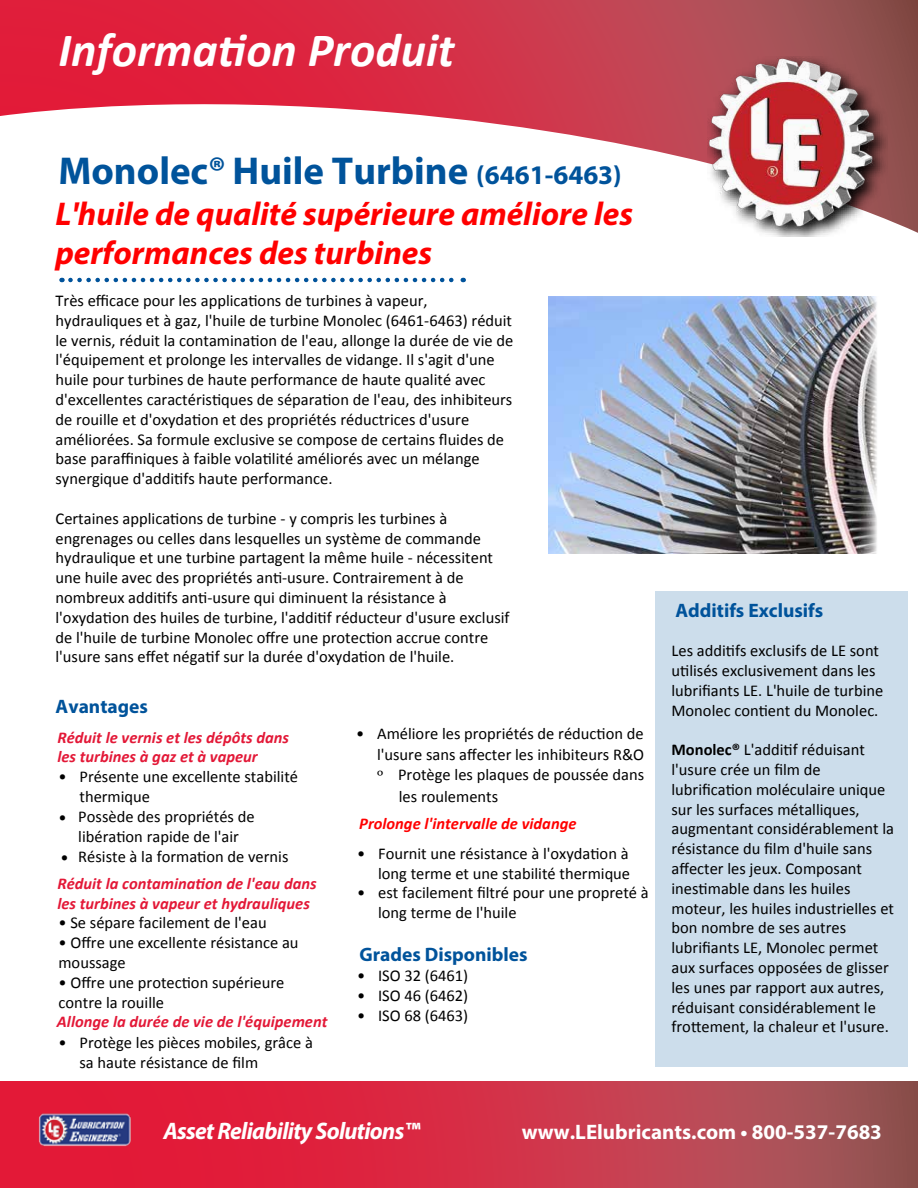
<style>
.page{position:relative;width:918px;height:1188px;background:#fff}
.page>*{position:absolute;margin:0;border:0;box-sizing:border-box;transform-origin:0 0}
.t1{font:italic 700 48px "Calibri";color:#fff}
.t2{font:700 39px "Myriad Pro";color:#00539b}
.t3{font:italic 700 33px/39.6px "Myriad Pro";color:#f00}
.t4{font:italic 700 24px "Myriad Pro";letter-spacing:-.03em;color:#fff}
.t5{font:700 21px "Myriad Pro";color:#fff}
.t6{font:700 19.5px "Myriad Pro";color:#00539b}
.t7{font:16.5px/19.8px "Calibri";color:#000}
.t8{font:italic 700 16.5px/19.8px "Calibri";color:#e31837}
.t9{font:italic 700 16.5px "Calibri";color:#f00}
.s1{font-size:27px}
.s2{font-family:"Adobe Caslon Pro"}
.s3{font-weight:700}
</style>
<div class="page">
<svg style="left:0;top:0;width:918px;height:233px"></svg>
<svg style="left:0;top:1082px;width:918px;height:106px;background:#cb3346"></svg>
<img style="left:707px;top:57px;width:180px;height:180px">
<svg style="left:70px;top:278px;width:394px;height:4px"></svg>
<img style="left:549px;top:297px;width:328px;height:256px">
<div style="left:655px;top:591px;width:252px;height:475px;background:#ccddeb"></div>
<img style="left:37px;top:1112px;width:96px;height:34px">
<h1 class="t1" style="left:58px;top:20px;width:398px">Information Produit</h1>
<h2 class="t2" style="left:58px;top:146px;width:565px">Monolec® Huile Turbine <span class="s1">(6461-6463)</span></h2>
<h3 class="t3" style="left:55px;top:193px;width:579px">L'huile de qualité supérieure améliore les performances des turbines</h3>
<p class="t7" style="left:56px;top:290px;width:459px">Très efficace pour les applications de turbines à vapeur, hydrauliques et à gaz, l'huile de turbine Monolec (6461-6463) réduit le vernis, réduit la contamination de l'eau, allonge la durée de vie de l'équipement et prolonge les intervalles de vidange. Il s'agit d'une huile pour turbines de haute performance de haute qualité avec d'excellentes caractéristiques de séparation de l'eau, des inhibiteurs de rouille et d'oxydation et des propriétés réductrices d'usure améliorées. Sa formule exclusive se compose de certains fluides de base paraffiniques à faible volatilité améliorés avec un mélange synergique d'additifs haute performance.</p>
<p class="t7" style="left:56px;top:508px;width:456px">Certaines applications de turbine - y compris les turbines à engrenages ou celles dans lesquelles un système de commande hydraulique et une turbine partagent la même huile - nécessitent une huile avec des propriétés anti-usure. Contrairement à de nombreux additifs anti-usure qui diminuent la résistance à l'oxydation des huiles de turbine, l'additif réducteur d'usure exclusif de l'huile de turbine Monolec offre une protection accrue contre l'usure sans effet négatif sur la durée d'oxydation de l'huile.</p>
<p class="t6" style="left:56px;top:693px;width:94px">Avantages</p>
<p class="t8" style="left:57px;top:726px;width:233px">Réduit le vernis et les dépôts dans les turbines à gaz et à vapeur</p>
<p class="t7" style="left:58px;top:766px;width:241px">• Présente une excellente stabilité</p>
<p class="t7" style="left:79px;top:786px;width:72px">thermique</p>
<p class="t7" style="left:58px;top:807px;width:10px">•</p>
<p class="t7" style="left:61px;top:847px;width:10px">•</p>
<p class="t7" style="left:377px;top:722px;width:269px;line-height:20.4px;text-align:justify;text-indent:-21px">• Améliore les propriétés de réduction de l'usure sans affecter les inhibiteurs R&amp;O <span class="s2">º</span> Protège les plaques de poussée dans</p>
<p class="t7" style="left:399px;top:786px;width:101px">les roulements</p>
<p class="t7" style="left:78px;top:806px;width:212px">Possède des propriétés de libération rapide de l'air<br>Résiste à la formation de vernis</p>
<p class="t8" style="left:57px;top:873px;width:261px">Réduit la contamination de l'eau dans les turbines à vapeur et hydrauliques</p>
<p class="t7" style="left:58px;top:912px;width:210px">• Se sépare facilement de l'eau</p>
<p class="t7" style="left:58px;top:932px;width:242px">• Offre une excellente résistance au moussage</p>
<p class="t7" style="left:58px;top:972px;width:227px">• Offre une protection supérieure contre la rouille</p>
<p class="t8" style="left:57px;top:1011px;width:272px">Allonge la durée de vie de l'équipement</p>
<p class="t7" style="left:79px;top:1032px;width:235px;text-indent:-21px">• Protège les pièces mobiles, grâce à sa haute résistance de film</p>
<p class="t9" style="left:359px;top:813px;width:219px">Prolonge l'intervalle de vidange</p>
<p class="t7" style="left:357px;top:843px;width:275px;text-align:right">• Fournit une résistance à l'oxydation à long terme et une stabilité thermique</p>
<p class="t7" style="left:378px;top:882px;width:272px;text-indent:-21px">• est facilement filtré pour une propreté à long terme de l'huile</p>
<p class="t6" style="left:359px;top:942px;width:170px">Grades Disponibles</p>
<p class="t7" style="left:357px;top:965px;width:113px">• ISO 32 (6461)</p>
<p class="t7" style="left:357px;top:985px;width:113px">• ISO 46 (6462)</p>
<p class="t7" style="left:357px;top:1005px;width:113px">• ISO 68 (6463)</p>
<p class="t6" style="left:675px;top:597px;width:149px">Additifs Exclusifs</p>
<p class="t7" style="left:672px;top:640px;width:213px">Les additifs exclusifs de LE sont utilisés exclusivement dans les lubrifiants LE. L'huile de turbine<br>Monolec contient du Monolec.</p>
<p class="t7" style="left:672px;top:739px;width:224px"><span class="s3">Monolec®</span> L'additif réduisant l'usure crée un film de lubrification moléculaire unique sur les surfaces métalliques, augmentant considérablement la résistance du film d'huile sans affecter les jeux. Composant inestimable dans les huiles moteur, les huiles industrielles et bon nombre de ses autres lubrifiants LE, Monolec permet aux surfaces opposées de glisser les unes par rapport aux autres, réduisant considérablement le frottement, la chaleur et l'usure.</p>
<h3 class="t4" style="left:164px;top:1115px;width:258px">Asset Reliability Solutions™</h3>
<p class="t5" style="left:522px;top:1119px;width:361px">www.LElubricants.com • 800-537-7683</p>
</div>
